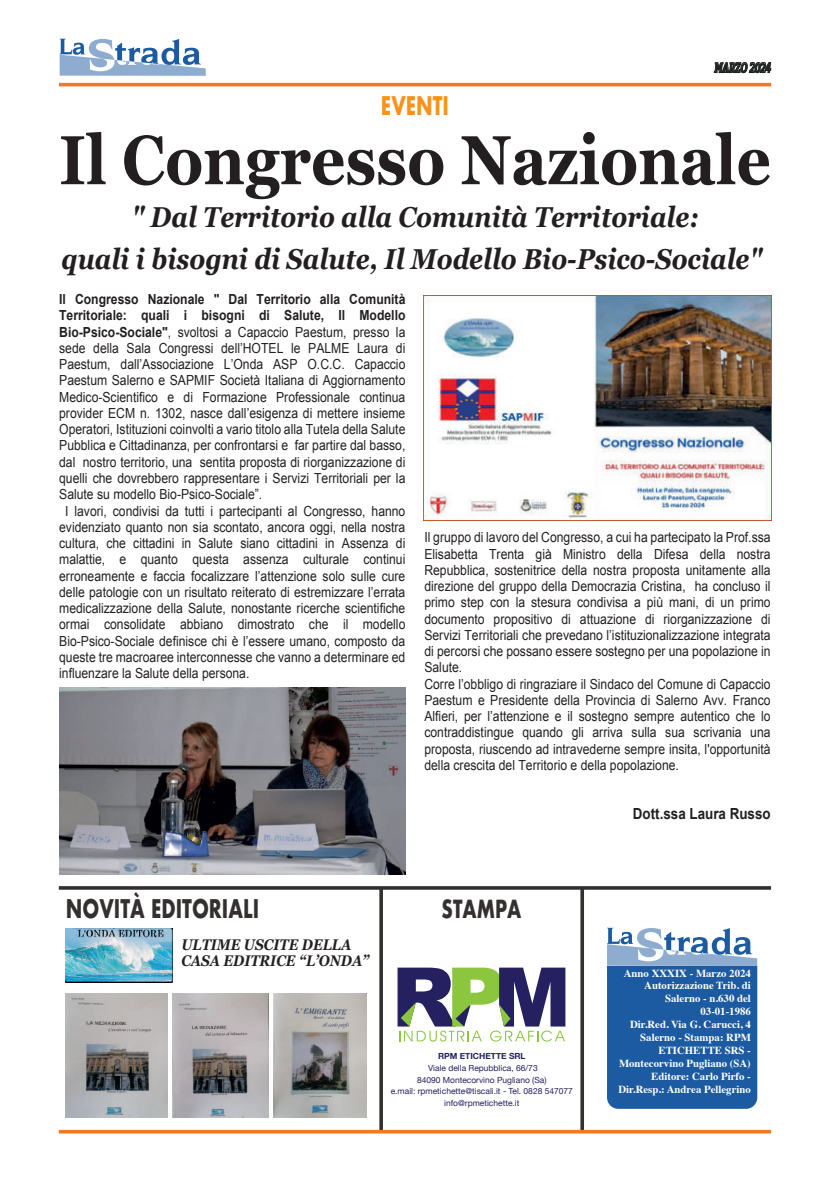
<style>
.page{position:relative;width:830px;height:1184px;background:#fff}
.page>*{position:absolute;margin:0;border:0;box-sizing:border-box;transform-origin:0 0}
.t1{font:700 69.12px "Georgia";color:#231f20;scale:.87 1}
.t2{font:italic 700 28.75px/42.5px "Georgia";color:#231f20;text-align:center;scale:.87 1}
.t3{font:700 25px "Futura";color:#33302f;scale:.73 1}
.t4{font:700 25px "Futura";color:#f7931d;scale:.73 1}
.t5{font:700 24.25px "Futura";color:#33302f;scale:.73 1}
.t6{font:italic 700 15.38px/16.1px "Georgia";color:#231f20;scale:.87 1}
.t7{font:700 15.25px "Arial";color:#231f20;scale:.88 1}
.t8{font:italic 700 14px "Bitter";letter-spacing:-.045em;color:#1a211f;scale:.7 1}
.t9{font:13.88px/16.2px "Arial";color:#231f20;scale:.88 1}
.t10{font:700 13.88px "Arial";color:#231f20;scale:.88 1}
.t11{font:700 10.75px/12.9px "Times";color:#fff;text-align:right}
.t12{font:8.38px/11.8px "Helvetica Neue";color:#252161;text-align:center}
.t13{font:700 8.38px "Helvetica Neue";color:#252161}
.s1{font-weight:700}
</style>
<div class="page">
<hr style="left:59px;top:83px;width:711px;height:3px;background:#f47721">
<svg style="left:60px;top:39px;width:146px;height:37px"></svg>
<hr style="left:59px;top:886px;width:711px;height:3px;background:#33302f">
<svg style="left:713px;top:62px;width:57px;height:11px"></svg>
<img style="left:423px;top:295px;width:347px;height:225px">
<img style="left:59px;top:688px;width:346px;height:186px">
<div style="left:606px;top:955px;width:150px;height:153px;background:#1c5aa1;border-radius:11px"></div>
<svg style="left:606px;top:927px;width:150px;height:39px"></svg>
<svg style="left:379px;top:889px;width:4px;height:240px"></svg>
<hr style="left:580px;top:888px;width:3px;height:243px;background:#33302f">
<img style="left:66px;top:928px;width:107px;height:54px">
<img style="left:172px;top:993px;width:96px;height:124px">
<img style="left:273px;top:993px;width:93px;height:124px">
<img style="left:66px;top:993px;width:101px;height:124px">
<svg style="left:397px;top:967px;width:168px;height:74px"></svg>
<svg style="left:59px;top:1129px;width:711px;height:4px;background:#f59452"></svg>
<p class="t8" style="left:714px;top:59px;width:83px">MARZO 2024</p>
<h3 class="t4" style="left:381px;top:88px;width:95px">EVENTI</h3>
<h1 class="t1" style="left:59px;top:108px;width:819px">Il Congresso Nazionale</h1>
<h2 class="t2" style="left:61px;top:194px;width:806px">" Dal Territorio alla Comunità Territoriale:<br>quali i bisogni di Salute, Il Modello Bio-Psico-Sociale"</h2>
<p class="t10" style="left:59px;top:289px;width:395px">Il Congresso Nazionale " Dal Territorio alla Comunità</p>
<p class="t10" style="left:59px;top:306px;width:395px">Territoriale: quali i bisogni di Salute, Il Modello</p>
<p class="t9" style="left:59px;top:324px;width:395px"><span class="s1">Bio-Psico-Sociale"</span>, svoltosi a Capaccio Paestum, presso la</p>
<p class="t9" style="left:59px;top:340px;width:395px">sede della Sala Congressi dell’HOTEL le PALME Laura di</p>
<p class="t9" style="left:59px;top:356px;width:395px">Paestum, dall’Associazione L’Onda ASP O.C.C. Capaccio</p>
<p class="t9" style="left:59px;top:372px;width:395px">Paestum Salerno e SAPMIF Società Italiana di Aggiornamento</p>
<p class="t9" style="left:59px;top:389px;width:395px">Medico-Scientifico e di Formazione Professionale continua</p>
<p class="t9" style="left:59px;top:405px;width:395px">provider ECM n. 1302, nasce dall’esigenza di mettere insieme</p>
<p class="t9" style="left:59px;top:421px;width:395px">Operatori, Istituzioni coinvolti a vario titolo alla Tutela della Salute</p>
<p class="t9" style="left:59px;top:437px;width:395px">Pubblica e Cittadinanza, per confrontarsi e far partire dal basso,</p>
<p class="t9" style="left:59px;top:454px;width:395px">dal nostro territorio, una sentita proposta di riorganizzazione di</p>
<p class="t9" style="left:59px;top:470px;width:395px">quelli che dovrebbero rappresentare i Servizi Territoriali per la</p>
<p class="t9" style="left:59px;top:486px;width:232px">Salute su modello Bio-Psico-Sociale”.</p>
<p class="t9" style="left:65px;top:502px;width:388px">I lavori, condivisi da tutti i partecipanti al Congresso, hanno</p>
<p class="t9" style="left:59px;top:519px;width:395px">evidenziato quanto non sia scontato, ancora oggi, nella nostra</p>
<p class="t9" style="left:59px;top:535px;width:395px">cultura, che cittadini in Salute siano cittadini in Assenza di</p>
<p class="t9" style="left:59px;top:551px;width:395px">malattie, e quanto questa assenza culturale continui</p>
<p class="t9" style="left:59px;top:567px;width:394px">erroneamente e faccia focalizzare l’attenzione solo sulle cure</p>
<p class="t9" style="left:59px;top:584px;width:395px">delle patologie con un risultato reiterato di estremizzare l’errata</p>
<p class="t9" style="left:59px;top:600px;width:394px">medicalizzazione della Salute, nonostante ricerche scientifiche</p>
<p class="t9" style="left:59px;top:616px;width:395px">ormai consolidate abbiano dimostrato che il modello</p>
<p class="t9" style="left:59px;top:632px;width:394px">Bio-Psico-Sociale definisce chi è l’essere umano, composto da</p>
<p class="t9" style="left:59px;top:649px;width:395px">queste tre macroaree interconnesse che vanno a determinare ed</p>
<p class="t9" style="left:59px;top:665px;width:217px">influenzare la Salute della persona.</p>
<p class="t9" style="left:424px;top:529px;width:395px">Il gruppo di lavoro del Congresso, a cui ha partecipato la Prof.ssa Elisabetta Trenta già Ministro della Difesa della nostra Repubblica, sostenitrice della nostra proposta unitamente alla direzione del gruppo della Democrazia Cristina, ha concluso il primo step con la stesura condivisa a più mani, di un primo documento propositivo di attuazione di riorganizzazione di Servizi Territoriali che prevedano l’istituzionalizzazione integrata di percorsi che possano essere sostegno per una popolazione in Salute.<br>Corre l’obbligo di ringraziare il Sindaco del Comune di Capaccio Paestum e Presidente della Provincia di Salerno Avv. Franco Alfieri, per l’attenzione e il sostegno sempre autentico che lo contraddistingue quando gli arriva sulla sua scrivania una proposta, riuscendo ad intravederne sempre insita, l'opportunità della crescita del Territorio e della popolazione.</p>
<p class="t7" style="left:632px;top:802px;width:158px">Dott.ssa Laura Russo</p>
<h3 class="t3" style="left:66px;top:890px;width:266px">NOVITÀ EDITORIALI</h3>
<h3 class="t5" style="left:441px;top:890px;width:111px">STAMPA</h3>
<p class="t6" style="left:181px;top:936px;width:217px">ULTIME USCITE DELLA<br>CASA EDITRICE “L’ONDA”</p>
<p class="t13" style="left:438px;top:1049px;width:89px">RPM ETICHETTE SRL</p>
<p class="t12" style="left:390px;top:1062px;width:183px">Viale della Repubblica, 66/73<br>84090 Montecorvino Pugliano (Sa)<br>e.mail: rpmetichette@tiscali.it - Tel. 0828 547077 info@rpmetichette.it</p>
<p class="t11" style="left:618px;top:965px;width:134px">Anno XXXIX - Marzo 2024<br>Autorizzazione Trib. di<br>Salerno - n.630 del<br>03-01-1986<br>Dir.Red. Via G. Carucci, 4<br>Salerno - Stampa: RPM<br>ETICHETTE SRS -<br>Montecorvino Pugliano (SA)<br>Editore: Carlo Pirfo -<br>Dir.Resp.: Andrea Pellegrino</p>
</div>
